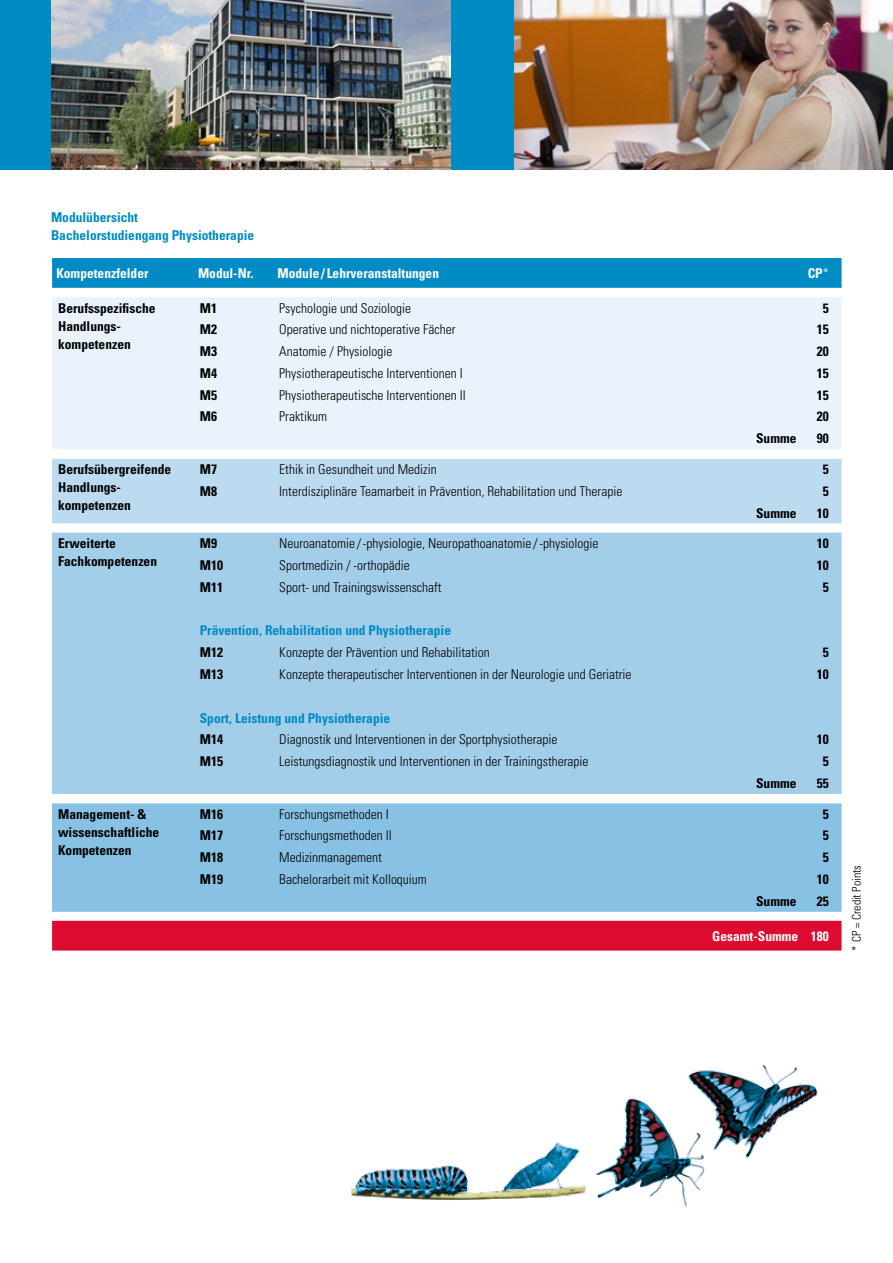
<style>
.page{position:relative;width:893px;height:1263px;background:#fff}
.page>*{position:absolute;margin:0;border:0;box-sizing:border-box;transform-origin:0 0}
.t1{font:300 condensed 13.5px "Univers LT Std";color:#000}
.t2{font:700 condensed 13.5px/18px "Univers LT Std";color:#000}
.t3{font:700 condensed 13.5px/18px "Univers LT Std";color:#008bc5}
.t4{font:700 condensed 13.5px "Univers LT Std";color:#fff}
.t5{font:300 condensed 12px "Univers LT Std";color:#000}
.s1{font-weight:300}
</style>
<div class="page">
<div style="left:0;top:0;width:893px;height:170px;background:#008bc5"></div>
<img style="left:51px;top:0;width:400px;height:170px">
<img style="left:514px;top:0;width:379px;height:170px">
<img style="left:351px;top:1065px;width:467px;height:142px">
<div style="left:52px;top:258px;width:789px;height:30px;background:#008bc5"></div>
<div style="left:52px;top:298px;width:789px;height:151px;background:#eaf3fb"></div>
<div style="left:52px;top:459px;width:789px;height:65px;background:#bddbf0"></div>
<svg style="left:52px;top:532px;width:789px;height:1px"></svg>
<div style="left:52px;top:533px;width:789px;height:261px;background:#a3ceea"></div>
<div style="left:52px;top:804px;width:789px;height:108px;background:#87c2e4"></div>
<div style="left:52px;top:921px;width:789px;height:29px;background:#dd0b2f"></div>
<p class="t3" style="left:51px;top:208px;width:205px">Modulübersicht<br>Bachelorstudiengang Physiotherapie</p>
<p class="t4" style="left:56px;top:265px;width:94px">Kompetenzfelder</p>
<p class="t4" style="left:198px;top:265px;width:57px">Modul-Nr.</p>
<p class="t4" style="left:278px;top:265px;width:163px">Module/ Lehrveranstaltungen</p>
<p class="t4" style="left:808px;top:265px;width:23px">CP<span class="s1">*</span></p>
<p class="t2" style="left:58px;top:299px;width:99px">Berufsspezifische<br>Handlungs&shy;kompetenzen</p>
<p class="t2" style="left:200px;top:299px;width:19px">M1</p>
<p class="t1" style="left:279px;top:300px;width:133px">Psychologie und Soziologie</p>
<p class="t2" style="left:823px;top:299px;width:7px">5</p>
<p class="t2" style="left:200px;top:320px;width:19px">M2</p>
<p class="t1" style="left:279px;top:321px;width:178px">Operative und nichtoperative Fächer</p>
<p class="t2" style="left:817px;top:320px;width:13px">15</p>
<p class="t2" style="left:200px;top:342px;width:19px">M3</p>
<p class="t1" style="left:279px;top:343px;width:115px">Anatomie / Physiologie</p>
<p class="t2" style="left:817px;top:342px;width:13px">20</p>
<p class="t2" style="left:200px;top:364px;width:19px">M4</p>
<p class="t1" style="left:279px;top:365px;width:185px">Physiotherapeutische Interventionen I</p>
<p class="t2" style="left:817px;top:364px;width:13px">15</p>
<p class="t2" style="left:200px;top:386px;width:19px">M5</p>
<p class="t1" style="left:279px;top:387px;width:188px">Physiotherapeutische Interventionen II</p>
<p class="t2" style="left:817px;top:386px;width:13px">15</p>
<p class="t2" style="left:200px;top:408px;width:19px">M6</p>
<p class="t1" style="left:279px;top:409px;width:49px">Praktikum</p>
<p class="t2" style="left:817px;top:408px;width:13px">20</p>
<p class="t2" style="left:756px;top:429px;width:42px">Summe</p>
<p class="t2" style="left:817px;top:429px;width:13px">90</p>
<p class="t2" style="left:58px;top:460px;width:115px">Berufsübergreifende<br>Handlungs&shy;kompetenzen</p>
<p class="t2" style="left:200px;top:460px;width:19px">M7</p>
<p class="t1" style="left:279px;top:461px;width:159px">Ethik in Gesundheit und Medizin</p>
<p class="t2" style="left:823px;top:460px;width:7px">5</p>
<p class="t2" style="left:200px;top:482px;width:19px">M8</p>
<p class="t1" style="left:279px;top:483px;width:345px">Interdisziplinäre Teamarbeit in Prävention, Rehabilitation und Therapie</p>
<p class="t2" style="left:823px;top:482px;width:7px">5</p>
<p class="t2" style="left:756px;top:504px;width:42px">Summe</p>
<p class="t2" style="left:817px;top:504px;width:13px">10</p>
<p class="t2" style="left:58px;top:534px;width:100px">Erweiterte<br>Fachkompetenzen</p>
<p class="t2" style="left:200px;top:534px;width:19px">M9</p>
<p class="t1" style="left:279px;top:535px;width:321px">Neuroanatomie /-physiologie, Neuropathoanatomie /-physiologie</p>
<p class="t2" style="left:817px;top:534px;width:13px">10</p>
<p class="t2" style="left:200px;top:556px;width:25px">M10</p>
<p class="t1" style="left:279px;top:557px;width:132px">Sportmedizin / -orthopädie</p>
<p class="t2" style="left:817px;top:556px;width:13px">10</p>
<p class="t2" style="left:200px;top:578px;width:25px">M11</p>
<p class="t1" style="left:279px;top:579px;width:164px">Sport- und Trainingswissenschaft</p>
<p class="t2" style="left:823px;top:578px;width:7px">5</p>
<p class="t3" style="left:200px;top:622px;width:253px">Prävention, Rehabilitation und Physiotherapie</p>
<p class="t2" style="left:200px;top:643px;width:25px">M12</p>
<p class="t1" style="left:279px;top:644px;width:212px">Konzepte der Prävention und Rehabilitation</p>
<p class="t2" style="left:823px;top:643px;width:7px">5</p>
<p class="t2" style="left:200px;top:665px;width:25px">M13</p>
<p class="t1" style="left:279px;top:666px;width:354px">Konzepte therapeutischer Interventionen in der Neurologie und Geriatrie</p>
<p class="t2" style="left:817px;top:665px;width:13px">10</p>
<p class="t3" style="left:200px;top:709px;width:192px">Sport, Leistung und Physiotherapie</p>
<p class="t2" style="left:200px;top:730px;width:25px">M14</p>
<p class="t1" style="left:279px;top:731px;width:280px">Diagnostik und Interventionen in der Sportphysiotherapie</p>
<p class="t2" style="left:817px;top:730px;width:13px">10</p>
<p class="t2" style="left:200px;top:752px;width:25px">M15</p>
<p class="t1" style="left:279px;top:753px;width:311px">Leistungsdiagnostik und Interventionen in der Trainingstherapie</p>
<p class="t2" style="left:823px;top:752px;width:7px">5</p>
<p class="t2" style="left:756px;top:774px;width:42px">Summe</p>
<p class="t2" style="left:817px;top:774px;width:13px">55</p>
<p class="t2" style="left:58px;top:805px;width:103px">Management- &amp; wissenschaftliche<br>Kompetenzen</p>
<p class="t2" style="left:200px;top:805px;width:25px">M16</p>
<p class="t1" style="left:279px;top:806px;width:111px">Forschungsmethoden I</p>
<p class="t2" style="left:823px;top:805px;width:7px">5</p>
<p class="t2" style="left:200px;top:827px;width:25px">M17</p>
<p class="t1" style="left:279px;top:827px;width:114px">Forschungsmethoden II</p>
<p class="t2" style="left:823px;top:827px;width:7px">5</p>
<p class="t2" style="left:200px;top:848px;width:25px">M18</p>
<p class="t1" style="left:279px;top:849px;width:104px">Medizinmanagement</p>
<p class="t2" style="left:823px;top:848px;width:7px">5</p>
<p class="t2" style="left:200px;top:870px;width:25px">M19</p>
<p class="t1" style="left:279px;top:871px;width:149px">Bachelorarbeit mit Kolloquium</p>
<p class="t2" style="left:817px;top:870px;width:13px">10</p>
<p class="t2" style="left:756px;top:892px;width:42px">Summe</p>
<p class="t2" style="left:817px;top:892px;width:13px">25</p>
<p class="t4" style="left:712px;top:927px;width:118px">Gesamt-Summe 180</p>
<p class="t5" style="left:849px;top:951px;width:88px;rotate:-90deg">* CP = Credit Points</p>
</div>
